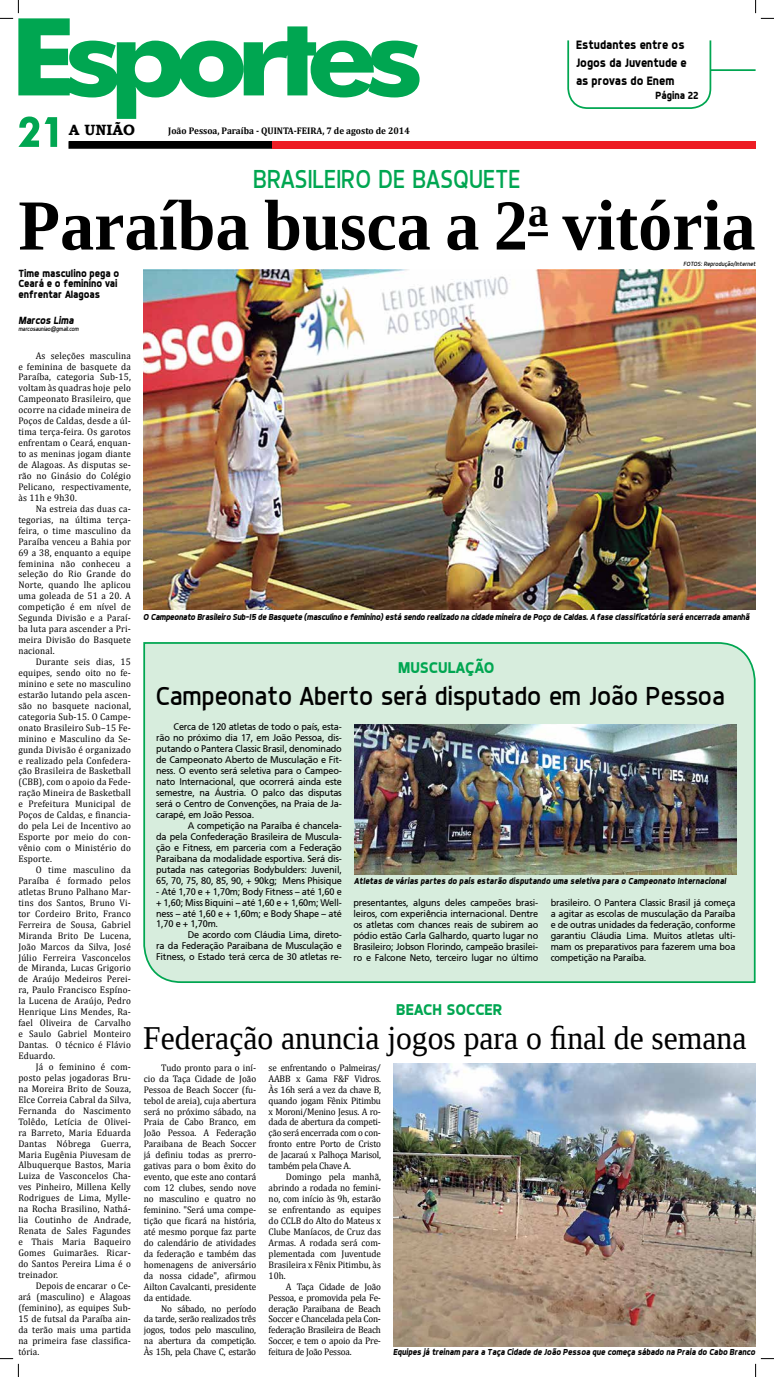
<style>
.page{position:relative;width:774px;height:1377px;background:#fff}
.page>*{position:absolute;margin:0;border:0;box-sizing:border-box;transform-origin:0 0}
.t1{font:700 71.75px "Liberation Serif";color:#000;scale:.95 1}
.t2{font:33.25px "Liberation Serif";color:#000;scale:.95 1}
.t3{font:26.25px "Dyno";color:#000}
.t4{font:26.25px "Dyno";color:#00a651;scale:.95 1}
.t5{font:700 15.75px "Dyno";color:#00a651}
.t6{font:700 14.88px "Bookman Old Style";color:#000}
.t7{font:700 12.25px/17.6px "Dyno";color:#000;scale:.95 1}
.t8{font:700 10.5px/10.5px "Dyno";color:#000;scale:.95 1}
.t9{font:italic 700 10.5px "Dyno";letter-spacing:-.01em;color:#000;scale:.95 1}
.t10{font:9.62px/10.9px "Cambria";letter-spacing:.005em;color:#000;text-align:justify;scale:.95 1}
.t11{font:9.62px/10.9px "Frutiger";letter-spacing:-.02em;color:#000;text-align:justify;scale:.95 1}
.t12{font:700 9.62px "Cambria";color:#000;scale:.95 1}
.t13{font:italic 700 8.75px "Dyno";letter-spacing:-.01em;color:#000;scale:.95 1}
.t14{font:italic 700 8.75px "Dyno";letter-spacing:-.03em;color:#000;scale:.95 1}
.t15{font:italic 6.12px "Dyno";color:#000}
.t16{font:italic 6.12px "Dyno";color:#000;scale:.95 1}
</style>
<div class="page">
<div style="left:69px;top:141px;width:203px;height:8px;border:1px solid #000"></div>
<div style="left:272px;top:141px;width:483px;height:8px;background:#ed1d24"></div>
<svg style="left:528px;top:232px;width:19px;height:4px"></svg>
<div style="left:567px;top:20px;width:144px;height:89px;border:2px solid #00a651;border-radius:20px"></div>
<div style="left:559px;top:19px;width:162px;height:21px;background:#fff"></div>
<hr style="left:710px;top:69px;width:45px;height:2px;background:#00a651">
<img style="left:143px;top:269px;width:612px;height:341px">
<img style="left:393px;top:1063px;width:362px;height:282px">
<div style="left:143px;top:642px;width:612px;height:341px;background:#d7eddd"></div>
<img style="left:354px;top:724px;width:382px;height:150px">
<svg style="left:0;top:0;width:419px;height:147px"></svg>
<svg style="left:0;top:1358px;width:19px;height:18px"></svg>
<svg style="left:755px;top:0;width:18px;height:19px"></svg>
<svg style="left:755px;top:1358px;width:18px;height:18px"></svg>
<p class="t7" style="left:576px;top:36px;width:118px">Estudantes entre os<br>Jogos da Juventude e as provas do Enem</p>
<p class="t8" style="left:655px;top:90px;width:47px">Página 22</p>
<h3 class="t6" style="left:69px;top:120px;width:68px">A UNIÃO</h3>
<p class="t12" style="left:168px;top:125px;width:256px">João Pessoa, Paraíba - QUINTA-FEIRA, 7 de agosto de 2014</p>
<h3 class="t4" style="left:253px;top:164px;width:283px">BRASILEIRO DE BASQUETE</h3>
<h1 class="t1" style="left:18px;top:177px;width:777px">Paraíba busca a 2<sup>a</sup> vitória</h1>
<p class="t8" style="left:18px;top:267px;width:108px">Time masculino pega o<br>Ceará e o feminino vai enfrentar Alagoas</p>
<p class="t15" style="left:683px;top:260px;width:74px">FotoS: Reprodução/Internet</p>
<p class="t9" style="left:18px;top:314px;width:60px">Marcos Lima</p>
<p class="t16" style="left:18px;top:325px;width:65px">marcosauniao@gmail.com</p>
<p class="t10" style="left:18px;top:350px;width:120px;text-indent:17px">As seleções masculina e feminina de basquete da Paraíba, categoria Sub-15, voltam às quadras hoje pelo Campeonato Brasileiro, que ocorre na cidade mineira de Poços de Caldas, desde a úl&shy;tima terça-feira. Os garotos enfrentam o Ceará, enquan&shy;to as meninas jogam diante de Alagoas. As disputas se&shy;rão no Ginásio do Colégio Pelicano, respectivamente, às 11h e 9h30.</p>
<p class="t10" style="left:18px;top:503px;width:120px;text-indent:17px">Na estreia das duas ca&shy;tegorias, na última terça&shy;feira, o time masculino da Paraíba venceu a Bahia por 69 a 38, enquanto a equipe feminina não conheceu a seleção do Rio Grande do Norte, quando lhe aplicou uma goleada de 51 a 20. A competição é em nível de Segunda Divisão e a Paraí&shy;ba luta para ascender a Pri&shy;meira Divisão do Basquete nacional.</p>
<p class="t10" style="left:18px;top:656px;width:120px;text-indent:17px">Durante seis dias, 15 equipes, sendo oito no fe&shy;minino e sete no masculino estarão lutando pela ascen&shy;são no basquete nacional, categoria Sub-15. O Campe&shy;onato Brasileiro Sub–15 Fe&shy;minino e Masculino da Se&shy;gunda Divisão é organizado e realizado pela Confedera&shy;ção Brasileira de Basketball (CBB), com o apoio da Fede&shy;ração Mineira de Basketball e Prefeitura Municipal de Poços de Caldas, e financia&shy;do pela Lei de Incentivo ao Esporte por meio do con&shy;vênio com o Ministério do Esporte.</p>
<p class="t10" style="left:18px;top:864px;width:120px;text-indent:17px">O time masculino da Paraíba é formado pelos atletas Bruno Palhano Mar&shy;tins dos Santos, Bruno Vi&shy;tor Cordeiro Brito, Franco Ferreira de Sousa, Gabriel Miranda Brito De Lucena, João Marcos da Silva, José Júlio Ferreira Vasconcelos de Miranda, Lucas Grigorio de Araújo Medeiros Perei&shy;ra, Paulo Francisco Espíno&shy;la Lucena de Araújo, Pedro Henrique Lins Mendes, Ra&shy;fael Oliveira de Carvalho e Saulo Gabriel Monteiro Dantas. O técnico é Flávio Eduardo.</p>
<p class="t10" style="left:18px;top:1060px;width:120px;text-indent:17px">Já o feminino é com&shy;posto pelas jogadoras Bru&shy;na Moreira Brito de Souza, Elce Correia Cabral da Silva, Fernanda do Nascimento Tolêdo, Letícia de Olivei&shy;ra Barreto, Maria Eduarda Dantas Nóbrega Guerra, Maria Eugênia Piuvesam de Albuquerque Bastos, Maria Luiza de Vasconcelos Cha&shy;ves Pinheiro, Millena Kelly Rodrigues de Lima, Mylle&shy;na Rocha Brasilino, Nathá&shy;lia Coutinho de Andrade, Renata de Sales Fagundes e Thais Maria Baqueiro Gomes Guimarães. Ricar&shy;do Santos Pereira Lima é o treinador.</p>
<p class="t10" style="left:18px;top:1279px;width:120px;text-indent:17px">Depois de encarar o Ce&shy;ará (masculino) e Alagoas (feminino), as equipes Sub-15 de futsal da Paraíba ain&shy;da terão mais uma partida na primeira fase classifica&shy;tória.</p>
<p class="t14" style="left:143px;top:611px;width:639px">O Campeonato Brasileiro Sub-15 de Basquete (masculino e feminino) está sendo realizado na cidade mineira de Poço de Caldas. A fase classificatória será encerrada amanhã</p>
<h3 class="t5" style="left:398px;top:658px;width:98px">MUSCULAÇÃO</h3>
<h3 class="t3" style="left:156px;top:680px;width:570px">Campeonato Aberto será disputado em João Pessoa</h3>
<p class="t11" style="left:156px;top:721px;width:197px;text-indent:17px">Cerca de 120 atletas de todo o país, esta&shy;rão no próximo dia 17, em João Pessoa, dis&shy;putando o Pantera Classic Brasil, denominado de Campeonato Aberto de Musculação e Fit&shy;ness. O evento será seletiva para o Campeo&shy;nato Internacional, que ocorrerá ainda este semestre, na Áustria. O palco das disputas será o Centro de Convenções, na Praia de Ja&shy;carapé, em João Pessoa.</p>
<p class="t11" style="left:156px;top:820px;width:197px;text-indent:32px">A competição na Paraíba é chancela&shy;da pela Confederação Brasileira de Muscula&shy;ção e Fitness, em parceria com a Federação Paraibana da modalidade esportiva. Será dis&shy;putada nas categorias Bodybulders: Juvenil, 65, 70, 75, 80, 85, 90, + 90kg; Mens Phisique</p>
<p class="t11" style="left:156px;top:885px;width:197px">- Até 1,70 e + 1,70m; Body Fitness – até 1,60 e + 1,60; Miss Biquini – até 1,60 e + 1,60m; Well&shy;ness – até 1,60 e + 1,60m; e Body Shape – até 1,70 e + 1,70m.</p>
<p class="t11" style="left:156px;top:929px;width:197px;text-indent:32px">De acordo com Cláudia Lima, direto&shy;ra da Federação Paraibana de Musculação e Fitness, o Estado terá cerca de 30 atletas re-</p>
<p class="t13" style="left:354px;top:875px;width:393px">Atletas de várias partes do país estarão disputando uma seletiva para o Campeonato Internacional</p>
<p class="t11" style="left:353px;top:897px;width:196px">presentantes, alguns deles campeões brasi&shy;leiros, com experiência internacional. Dentre os atletas com chances reais de subirem ao pódio estão Carla Galhardo, quarto lugar no Brasileiro; Jobson Florindo, campeão brasilei&shy;ro e Falcone Neto, terceiro lugar no último</p>
<p class="t11" style="left:550px;top:897px;width:196px">brasileiro. O Pantera Classic Brasil já começa a agitar as escolas de musculação da Paraíba e de outras unidades da federação, conforme garantiu Cláudia Lima. Muitos atletas ulti&shy;mam os preparativos para fazerem uma boa competição na Paraíba.</p>
<h3 class="t5" style="left:396px;top:999px;width:108px">BEACH SOCCER</h3>
<h2 class="t2" style="left:143px;top:1016px;width:636px">Federação anuncia jogos para o final de semana</h2>
<p class="t10" style="left:144px;top:1061px;width:120px;text-indent:17px">Tudo pronto para o iní&shy;cio da Taça Cidade de João Pessoa de Beach Soccer (fu&shy;tebol de areia), cuja abertura será no próximo sábado, na Praia de Cabo Branco, em João Pessoa. A Federação Paraibana de Beach Soccer já definiu todas as prerro&shy;gativas para o bom êxito do evento, que este ano contará com 12 clubes, sendo nove no masculino e quatro no feminino. "Será uma compe&shy;tição que ficará na história, até mesmo porque faz parte do calendário de atividades da federação e também das homenagens de aniversário da nossa cidade", afirmou Ailton Cavalcanti, presidente da entidade.</p>
<p class="t10" style="left:144px;top:1302px;width:120px;text-indent:17px">No sábado, no período da tarde, serão realizados três jogos, todos pelo masculino, na abertura da competição.<br>Às 15h, pela Chave C, estarão</p>
<p class="t10" style="left:268px;top:1061px;width:120px">se enfrentando o Palmeiras/ AABB x Gama F&amp;F Vidros.<br>Às 16h será a vez da chave B, quando jogam Fênix Pitimbu x Moroni/Menino Jesus. A ro&shy;dada de abertura da competi&shy;ção será encerrada com o con&shy;fronto entre Porto de Cristo de Jacaraú x Palhoça Marisol, também pela Chave A.</p>
<p class="t10" style="left:268px;top:1171px;width:120px;text-indent:17px">Domingo pela manhã, abrindo a rodada no femini&shy;no, com início às 9h, estarão se enfrentando as equipes do CCLB do Alto do Mateus x Clube Maníacos, de Cruz das Armas. A rodada será com&shy;plementada com Juventude Brasileira x Fênix Pitimbu, às 10h.</p>
<p class="t10" style="left:268px;top:1280px;width:120px;text-indent:17px">A Taça Cidade de João Pessoa, e promovida pela Fe&shy;deração Paraibana de Beach Soccer e Chancelada pela Con&shy;federação Brasileira de Beach Soccer, e tem o apoio da Pre&shy;feitura de João Pessoa.</p>
<p class="t13" style="left:393px;top:1345px;width:382px">Equipes já treinam para a Taça Cidade de João Pessoa que começa sábado na Praia do Cabo Branco</p>
</div>
